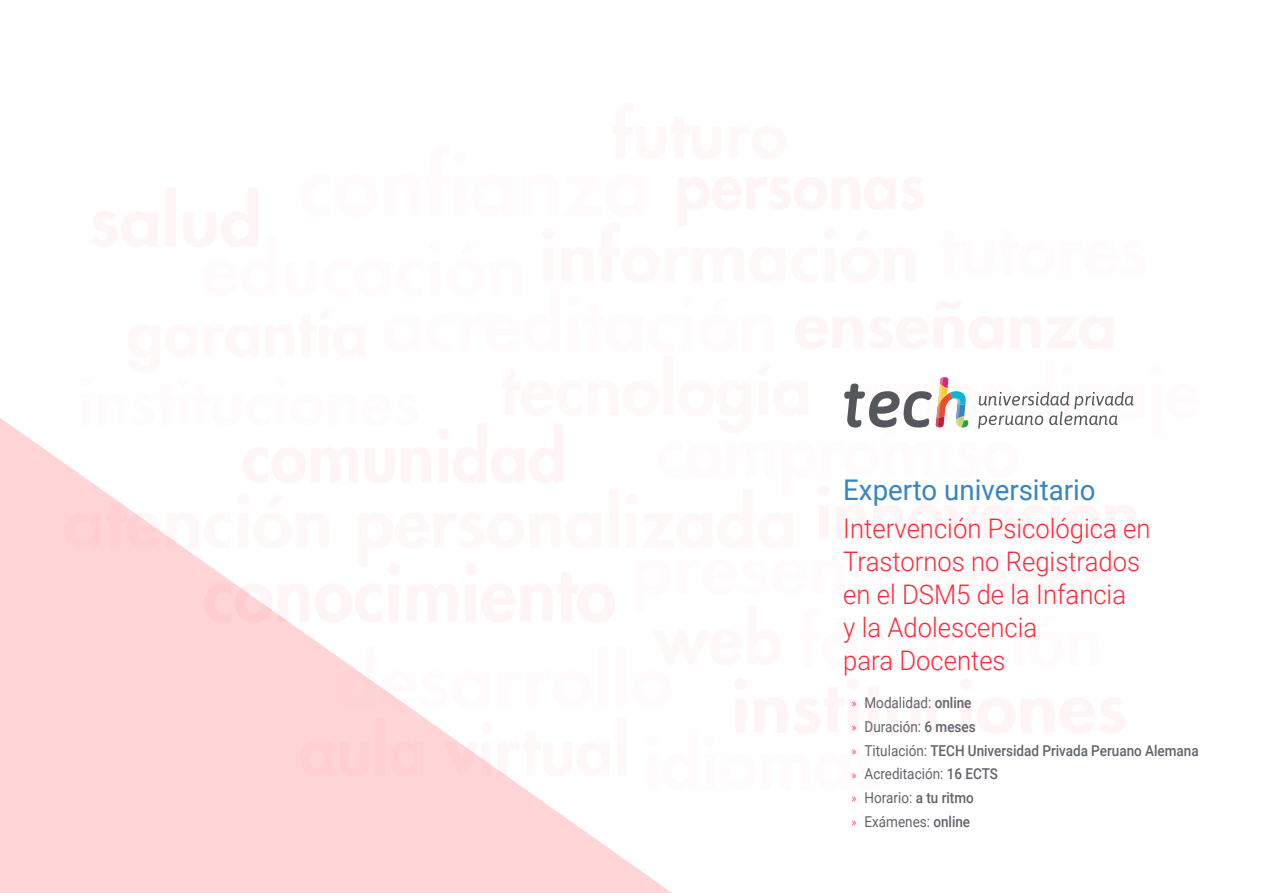
<style>
.page{position:relative;width:1263px;height:893px;background:#fff}
.page>*{position:absolute;margin:0;border:0;box-sizing:border-box;transform-origin:0 0}
.t1{font:28.5px "Roboto";color:#3783c5}
.t2{font:300 27px/33px "Roboto";color:#ff293a;scale:.95 1}
.t3{font:500 15px/23.7px "Roboto";color:#61646a;scale:.9 1}
.s1{font-family:"Myriad Pro";font-weight:400;font-size:12px;color:#ff293a}
.s2{font-weight:400}
</style>
<div class="page">
<svg style="left:0;top:418px;width:672px;height:475px;background:#ffd9db"></svg>
<svg style="left:64px;top:377px;width:1070px;height:413px"></svg>
<h1 class="t1" style="left:843px;top:470px;width:254px">Experto universitario</h1>
<h2 class="t2" style="left:843px;top:511px;width:325px">Intervención Psicológica en<br>Trastornos no Registrados en el DSM5 de la Infancia<br>y la Adolescencia<br>para Docentes</h2>
<p class="t3" style="left:852px;top:690px;width:387px"><span class="s1">»</span> <span class="s2">Modalidad:</span> online<br><span class="s1">»</span> <span class="s2">Duración:</span> 6 meses<br><span class="s1">»</span> <span class="s2">Titulación:</span> TECH Universidad Privada Peruano Alemana <span class="s1">»</span> <span class="s2">Acreditación:</span> 16 ECTS<br><span class="s1">»</span> <span class="s2">Horario:</span> a tu ritmo<br><span class="s1">»</span> <span class="s2">Exámenes:</span> online</p>
</div>
